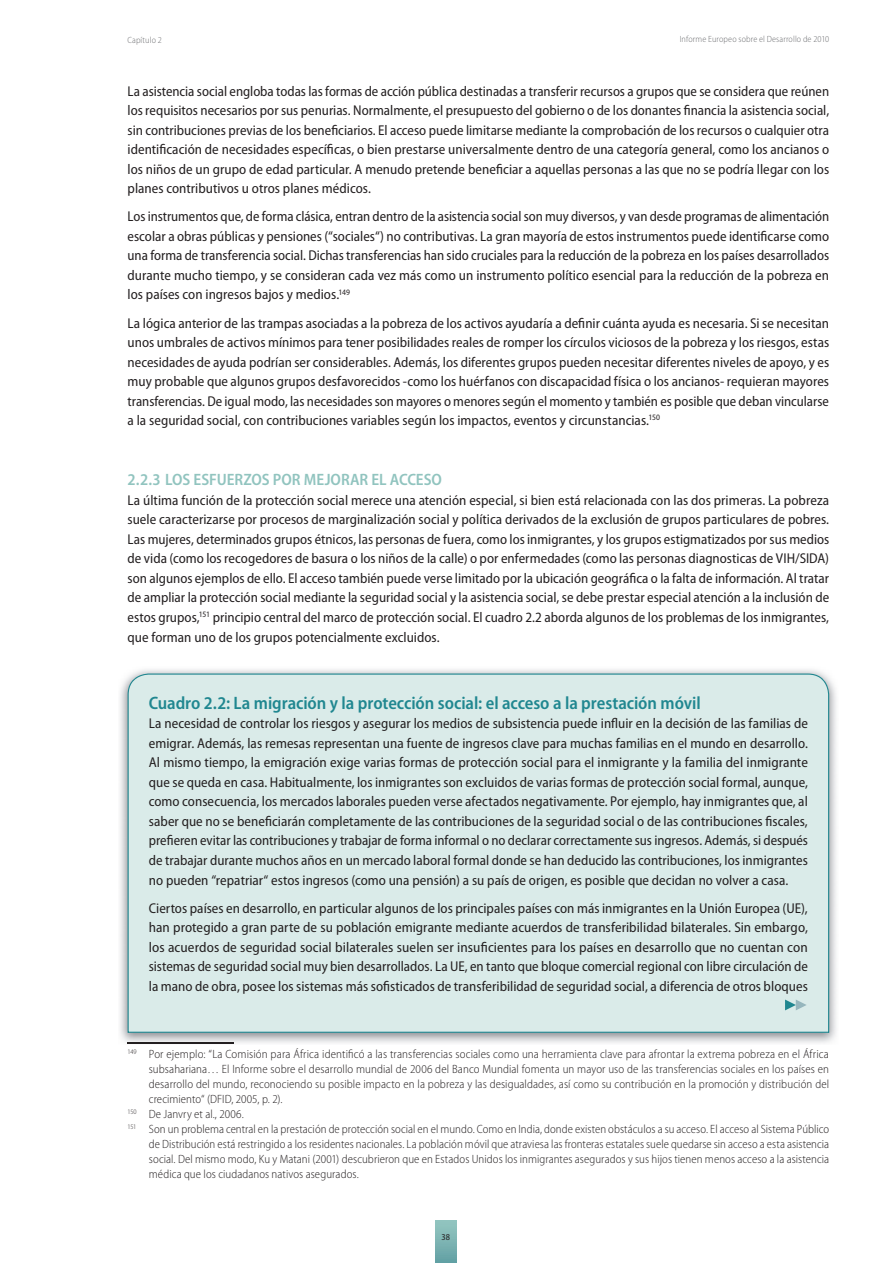
<style>
.page{position:relative;width:893px;height:1263px;background:#fff}
.page>*{position:absolute;margin:0;border:0;box-sizing:border-box;transform-origin:0 0}
.t1{font:600 semi-condensed 18px "Myriad Pro";letter-spacing:-.005em;color:#208790}
.t2{font:600 semi-condensed 16.5px "Myriad Pro";color:#91c4bf}
.t3{font:semi-condensed 14.25px/19.5px "Myriad Pro";color:#231f20;text-align:justify}
.t4{font:300 semi-condensed 12px "Myriad Pro";letter-spacing:.005em;color:#231f20}
.t5{font:300 semi-condensed 9px "Myriad Pro";letter-spacing:.02em;color:#6c6d70}
.t6{font:semi-condensed 9px "Myriad Pro";color:#231f20}
</style>
<div class="page">
<div style="left:435px;top:1220px;width:21px;height:42px;background:linear-gradient(to bottom,#96c7c2,#65a3a6)"></div>
<img style="left:120px;top:669px;width:716px;height:375px">
<div style="left:128px;top:673px;width:701px;height:360px;background:#daebe9"></div>
<hr style="left:128px;top:1042px;width:106px;height:1px;background:#231f20">
<p class="t5" style="left:127px;top:36px;width:36px">Capítulo 2</p>
<p class="t5" style="left:680px;top:36px;width:151px">Informe Europeo sobre el Desarrollo de 2010</p>
<p class="t3" style="left:128px;top:82px;width:703px">La asistencia social engloba todas las formas de acción pública destinadas a transferir recursos a grupos que se considera que reúnen los requisitos necesarios por sus penurias. Normalmente, el presupuesto del gobierno o de los donantes financia la asistencia social, sin contribuciones previas de los beneficiarios. El acceso puede limitarse mediante la comprobación de los recursos o cualquier otra identificación de necesidades específicas, o bien prestarse universalmente dentro de una categoría general, como los ancianos o los niños de un grupo de edad particular. A menudo pretende beneficiar a aquellas personas a las que no se podría llegar con los planes contributivos u otros planes médicos.</p>
<p class="t3" style="left:128px;top:208px;width:703px">Los instrumentos que, de forma clásica, entran dentro de la asistencia social son muy diversos, y van desde programas de alimentación escolar a obras públicas y pensiones (“sociales“) no contributivas. La gran mayoría de estos instrumentos puede identificarse como una forma de transferencia social. Dichas transferencias han sido cruciales para la reducción de la pobreza en los países desarrollados durante mucho tiempo, y se consideran cada vez más como un instrumento político esencial para la reducción de la pobreza en los países con ingresos bajos y medios.<sup>149</sup></p>
<p class="t3" style="left:128px;top:314px;width:703px">La lógica anterior de las trampas asociadas a la pobreza de los activos ayudaría a definir cuánta ayuda es necesaria. Si se necesitan unos umbrales de activos mínimos para tener posibilidades reales de romper los círculos viciosos de la pobreza y los riesgos, estas necesidades de ayuda podrían ser considerables. Además, los diferentes grupos pueden necesitar diferentes niveles de apoyo, y es muy probable que algunos grupos desfavorecidos -como los huérfanos con discapacidad física o los ancianos- requieran mayores transferencias. De igual modo, las necesidades son mayores o menores según el momento y también es posible que deban vincularse a la seguridad social, con contribuciones variables según los impactos, eventos y circunstancias.<sup>150</sup></p>
<p class="t2" style="left:128px;top:474px;width:316px">2.2.3 LOS ESFUERZOS POR MEJORAR EL ACCESO</p>
<p class="t3" style="left:128px;top:491px;width:703px">La última función de la protección social merece una atención especial, si bien está relacionada con las dos primeras. La pobreza suele caracterizarse por procesos de marginalización social y política derivados de la exclusión de grupos particulares de pobres.<br>Las mujeres, determinados grupos étnicos, las personas de fuera, como los inmigrantes, y los grupos estigmatizados por sus medios de vida (como los recogedores de basura o los niños de la calle) o por enfermedades (como las personas diagnosticas de VIH/SIDA) son algunos ejemplos de ello. El acceso también puede verse limitado por la ubicación geográfica o la falta de información. Al tratar de ampliar la protección social mediante la seguridad social y la asistencia social, se debe prestar especial atención a la inclusión de estos grupos,<sup>151</sup> principio central del marco de protección social. El cuadro 2.2 aborda algunos de los problemas de los inmigrantes, que forman uno de los grupos potencialmente excluidos.</p>
<p class="t1" style="left:149px;top:696px;width:553px">Cuadro 2.2: La migración y la protección social: el acceso a la prestación móvil</p>
<p class="t3" style="left:149px;top:715px;width:661px">La necesidad de controlar los riesgos y asegurar los medios de subsistencia puede influir en la decisión de las familias de emigrar. Además, las remesas representan una fuente de ingresos clave para muchas familias en el mundo en desarrollo.<br>Al mismo tiempo, la emigración exige varias formas de protección social para el inmigrante y la familia del inmigrante que se queda en casa. Habitualmente, los inmigrantes son excluidos de varias formas de protección social formal, aunque, como consecuencia, los mercados laborales pueden verse afectados negativamente. Por ejemplo, hay inmigrantes que, al saber que no se beneficiarán completamente de las contribuciones de la seguridad social o de las contribuciones fiscales, prefieren evitar las contribuciones y trabajar de forma informal o no declarar correctamente sus ingresos. Además, si después de trabajar durante muchos años en un mercado laboral formal donde se han deducido las contribuciones, los inmigrantes no pueden “repatriar“ estos ingresos (como una pensión) a su país de origen, es posible que decidan no volver a casa.</p>
<p class="t3" style="left:149px;top:899px;width:661px">Ciertos países en desarrollo, en particular algunos de los principales países con más inmigrantes en la Unión Europea (UE), han protegido a gran parte de su población emigrante mediante acuerdos de transferibilidad bilaterales. Sin embargo, los acuerdos de seguridad social bilaterales suelen ser insuficientes para los países en desarrollo que no cuentan con sistemas de seguridad social muy bien desarrollados. La UE, en tanto que bloque comercial regional con libre circulación de la mano de obra, posee los sistemas más sofisticados de transferibilidad de seguridad social, a diferencia de otros bloques</p>
<p class="t4" style="left:128px;top:1049px;width:703px"><sup>149</sup> Por ejemplo: “La Comisión para África identificó a las transferencias sociales como una herramienta clave para afrontar la extrema pobreza en el África</p>
<p class="t4" style="left:149px;top:1064px;width:682px">subsahariana… El Informe sobre el desarrollo mundial de 2006 del Banco Mundial fomenta un mayor uso de las transferencias sociales en los países en</p>
<p class="t4" style="left:149px;top:1079px;width:682px">desarrollo del mundo, reconociendo su posible impacto en la pobreza y las desigualdades, así como su contribución en la promoción y distribución del</p>
<p class="t4" style="left:149px;top:1094px;width:135px">crecimiento“ (DFID, 2005, p. 2).</p>
<p class="t4" style="left:128px;top:1109px;width:118px"><sup>150</sup> De Janvry et al., 2006.</p>
<p class="t4" style="left:128px;top:1124px;width:703px"><sup>151</sup> Son un problema central en la prestación de protección social en el mundo. Como en India, donde existen obstáculos a su acceso. El acceso al Sistema Público</p>
<p class="t4" style="left:149px;top:1139px;width:682px">de Distribución está restringido a los residentes nacionales. La población móvil que atraviesa las fronteras estatales suele quedarse sin acceso a esta asistencia</p>
<p class="t4" style="left:149px;top:1154px;width:682px">social. Del mismo modo, Ku y Matani (2001) descubrieron que en Estados Unidos los inmigrantes asegurados y sus hijos tienen menos acceso a la asistencia</p>
<p class="t4" style="left:149px;top:1169px;width:212px">médica que los ciudadanos nativos asegurados.</p>
<p class="t6" style="left:442px;top:1233px;width:10px">38</p>
</div>
